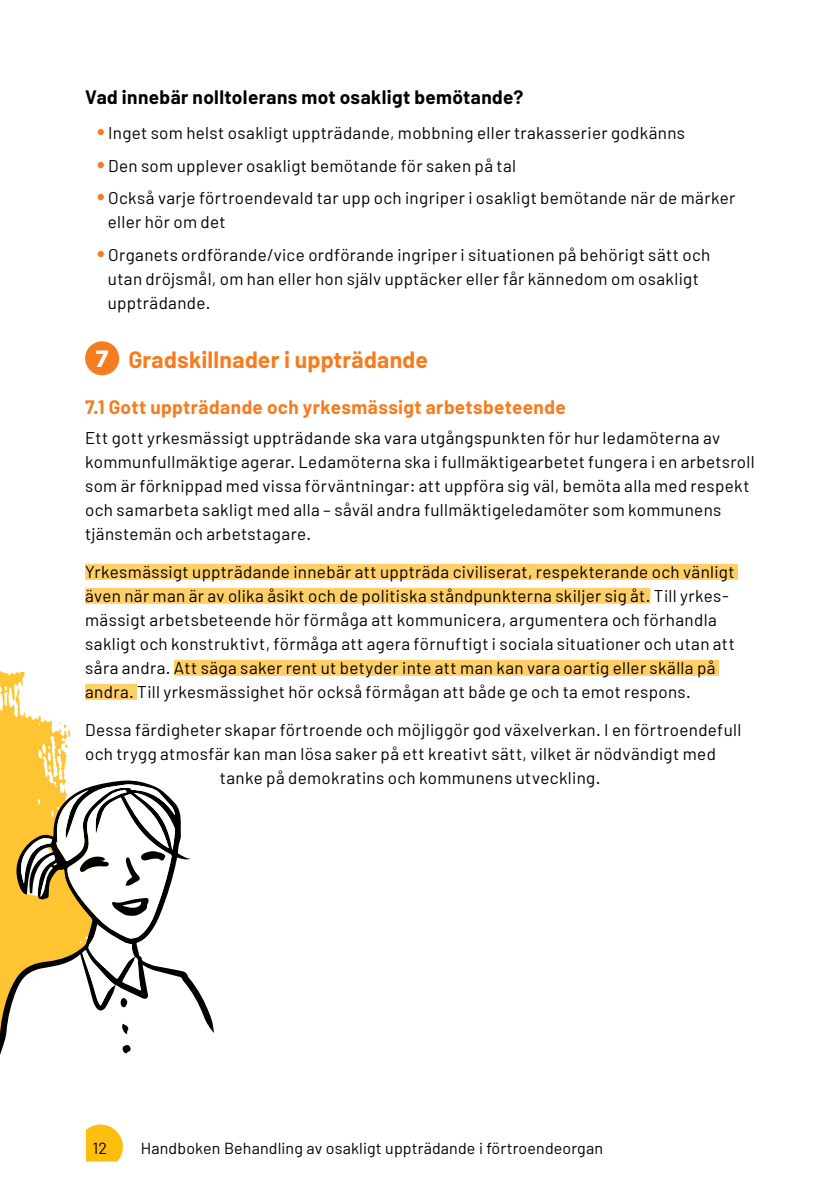
<style>
.page{position:relative;width:840px;height:1191px;background:#fff}
.page>*{position:absolute;margin:0;border:0;box-sizing:border-box;transform-origin:0 0}
.t1{font:700 23px "Barlow";letter-spacing:.01em;color:#f57d20}
.t2{font:700 19px "Barlow";letter-spacing:.02em;color:#f57d20}
.t3{font:700 19px "Barlow";letter-spacing:.02em;color:#000}
.t4{font:17px/24px "Barlow";letter-spacing:.02em;color:#000}
.t5{font:16px "Barlow";letter-spacing:.01em;color:#000}
.s1{font-weight:700;font-size:24px;color:#f57d20}
.s2{font-family:"Museo Sans 900";font-weight:400;color:#fff}
</style>
<div class="page">
<svg style="left:86px;top:1124px;width:37px;height:37px"></svg>
<svg style="left:0;top:671px;width:102px;height:109px"></svg>
<svg style="left:59px;top:722px;width:11px;height:15px"></svg>
<div style="left:85px;top:564px;width:652px;height:16px;background:#ffcf67"></div>
<div style="left:85px;top:588px;width:565px;height:16px;background:#ffcf67"></div>
<div style="left:174px;top:660px;width:544px;height:16px;background:#ffcf67"></div>
<div style="left:85px;top:684px;width:52px;height:16px;background:#ffcf67"></div>
<div style="left:85px;top:341px;width:34px;height:34px;background:#f57d20;border-radius:50%"></div>
<svg style="left:0;top:780px;width:214px;height:253px"></svg>
<svg style="left:0;top:784px;width:175px;height:271px"></svg>
<p class="t3" style="left:85px;top:85px;width:439px">Vad innebär nolltolerans mot osakligt bemötande?</p>
<p class="t4" style="left:97px;top:121px;width:589px"><span class="s1">•</span> Inget som helst osakligt uppträdande, mobbning eller trakasserier godkänns</p>
<p class="t4" style="left:97px;top:153px;width:420px"><span class="s1">•</span> Den som upplever osakligt bemötande för saken på tal</p>
<p class="t4" style="left:108px;top:186px;width:628px;text-indent:-11px"><span class="s1">•</span> Också varje förtroendevald tar upp och ingriper i osakligt bemötande när de märker eller hör om det</p>
<p class="t4" style="left:108px;top:242px;width:603px;text-indent:-11px"><span class="s1">•</span> Organets ordförande/vice ordförande ingriper i situationen på behörigt sätt och utan dröjsmål, om han eller hon själv upptäcker eller får kännedom om osakligt uppträdande.</p>
<h1 class="t1" style="left:96px;top:346px;width:334px"><span class="s2">7</span> Gradskillnader i uppträdande</h1>
<p class="t2" style="left:85px;top:395px;width:482px">7.1 Gott uppträdande och yrkesmässigt arbetsbeteende</p>
<p class="t4" style="left:85px;top:425px;width:670px">Ett gott yrkesmässigt uppträdande ska vara utgångspunkten för hur ledamöterna av kommunfullmäktige agerar. Ledamöterna ska i fullmäktigearbetet fungera i en arbetsroll som är förknippad med vissa förväntningar: att uppföra sig väl, bemöta alla med respekt och samarbeta sakligt med alla – såväl andra fullmäktigeledamöter som kommunens tjänstemän och arbetstagare.</p>
<p class="t4" style="left:85px;top:559px;width:651px">Yrkesmässigt uppträdande innebär att uppträda civiliserat, respekterande och vänligt även när man är av olika åsikt och de politiska ståndpunkterna skiljer sig åt. Till yrkes&shy;mässigt arbetsbeteende hör förmåga att kommunicera, argumentera och förhandla sakligt och konstruktivt, förmåga att agera förnuftigt i sociala situationer och utan att såra andra. Att säga saker rent ut betyder inte att man kan vara oartig eller skälla på andra. Till yrkesmässighet hör också förmågan att både ge och ta emot respons.</p>
<p class="t4" style="left:85px;top:717px;width:657px">Dessa färdigheter skapar förtroende och möjliggör god växelverkan. I en förtroendefull</p>
<p class="t4" style="left:85px;top:741px;width:632px">och trygg atmosfär kan man lösa saker på ett kreativt sätt, vilket är nödvändigt med</p>
<p class="t4" style="left:220px;top:765px;width:382px">tanke på demokratins och kommunens utveckling.</p>
<p class="t5" style="left:93px;top:1137px;width:16px">12</p>
<p class="t5" style="left:141px;top:1137px;width:463px">Handboken Behandling av osakligt uppträdande i förtroendeorgan</p>
</div>
